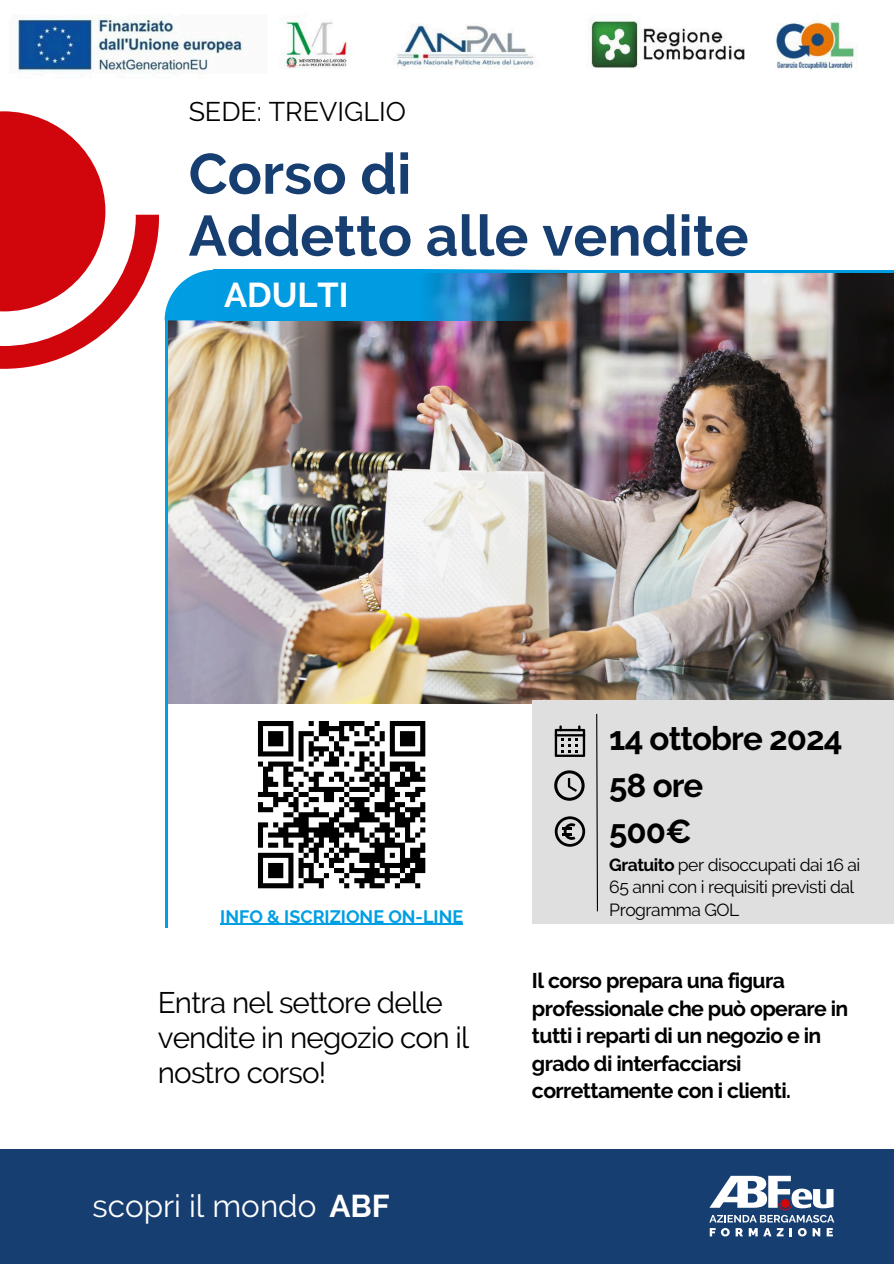
<style>
.page{position:relative;width:894px;height:1264px;background:#fff}
.page>*{position:absolute;margin:0;border:0;box-sizing:border-box;transform-origin:0 0}
.t1{font:700 56.7px/61.8px "Raleway";color:#173e71}
.t2{font:700 34.35px "Raleway";color:#fff}
.t3{font:700 33px "Raleway";letter-spacing:-.03em;color:#000}
.t4{font:31.35px "Raleway";color:#fff}
.t5{font:29.55px/34.8px "Raleway";letter-spacing:-.03em;color:#000}
.t6{font:26.85px "Raleway";color:#000}
.t7{font:700 21.15px/27.5px "Raleway";letter-spacing:-.03em;color:#000}
.t8{font:700 17.85px "Raleway";color:#009ee3}
.t9{font:17.55px/22.5px "Raleway";letter-spacing:-.03em;color:#000}
.s1{font-weight:700}
</style>
<div class="page">
<svg style="left:0;top:111px;width:159px;height:258px"></svg>
<img style="left:167px;top:272px;width:726px;height:431px">
<img style="left:215px;top:270px;width:368px;height:50px">
<svg style="left:165px;top:270px;width:50px;height:50px"></svg>
<hr style="left:165px;top:320px;width:2px;height:607px;background:#009de2">
<hr style="left:246px;top:270px;width:647px;height:2px;background:#009de2">
<div style="left:0;top:1148px;width:893px;height:115px;background:#173e71"></div>
<svg style="left:709px;top:1175px;width:125px;height:61px"></svg>
<div style="left:532px;top:700px;width:361px;height:224px;background:#dfdfdf"></div>
<svg style="left:596px;top:713px;width:2px;height:199px"></svg>
<svg style="left:554px;top:725px;width:31px;height:32px"></svg>
<svg style="left:554px;top:770px;width:30px;height:30px"></svg>
<svg style="left:554px;top:816px;width:31px;height:30px"></svg>
<img style="left:17px;top:16px;width:840px;height:57px">
<hr style="left:220px;top:923px;width:243px;height:1px;background:#009ee3">
<svg style="left:258px;top:721px;width:168px;height:168px"></svg>
<h5 class="t6" style="left:189px;top:95px;width:219px">SEDE: TREVIGLIO</h5>
<p class="t1" style="left:189px;top:143px;width:561px">Corso di<br>Addetto alle vendite</p>
<p class="t2" style="left:224px;top:274px;width:126px">ADULTI</p>
<p class="t8" style="left:220px;top:905px;width:244px">INFO &amp; ISCRIZIONE ON-LINE</p>
<p class="t5" style="left:158px;top:984px;width:313px">Entra nel settore delle vendite in negozio con il nostro corso!</p>
<p class="t4" style="left:93px;top:1187px;width:299px">scopri il mondo <span class="s1">ABF</span></p>
<h3 class="t3" style="left:609px;top:719px;width:235px">14 ottobre 2024</h3>
<h3 class="t3" style="left:609px;top:766px;width:96px">58 ore</h3>
<h3 class="t3" style="left:609px;top:811px;width:84px">500€</h3>
<p class="t9" style="left:609px;top:853px;width:252px"><span class="s1">Gratuito</span> per disoccupati dai 16 ai<br>65 anni con i requisiti previsti dal<br>Programma GOL</p>
<p class="t7" style="left:532px;top:967px;width:318px">Il corso prepara una figura professionale che può operare in tutti i reparti di un negozio e in grado di interfacciarsi correttamente con i clienti.</p>
</div>
